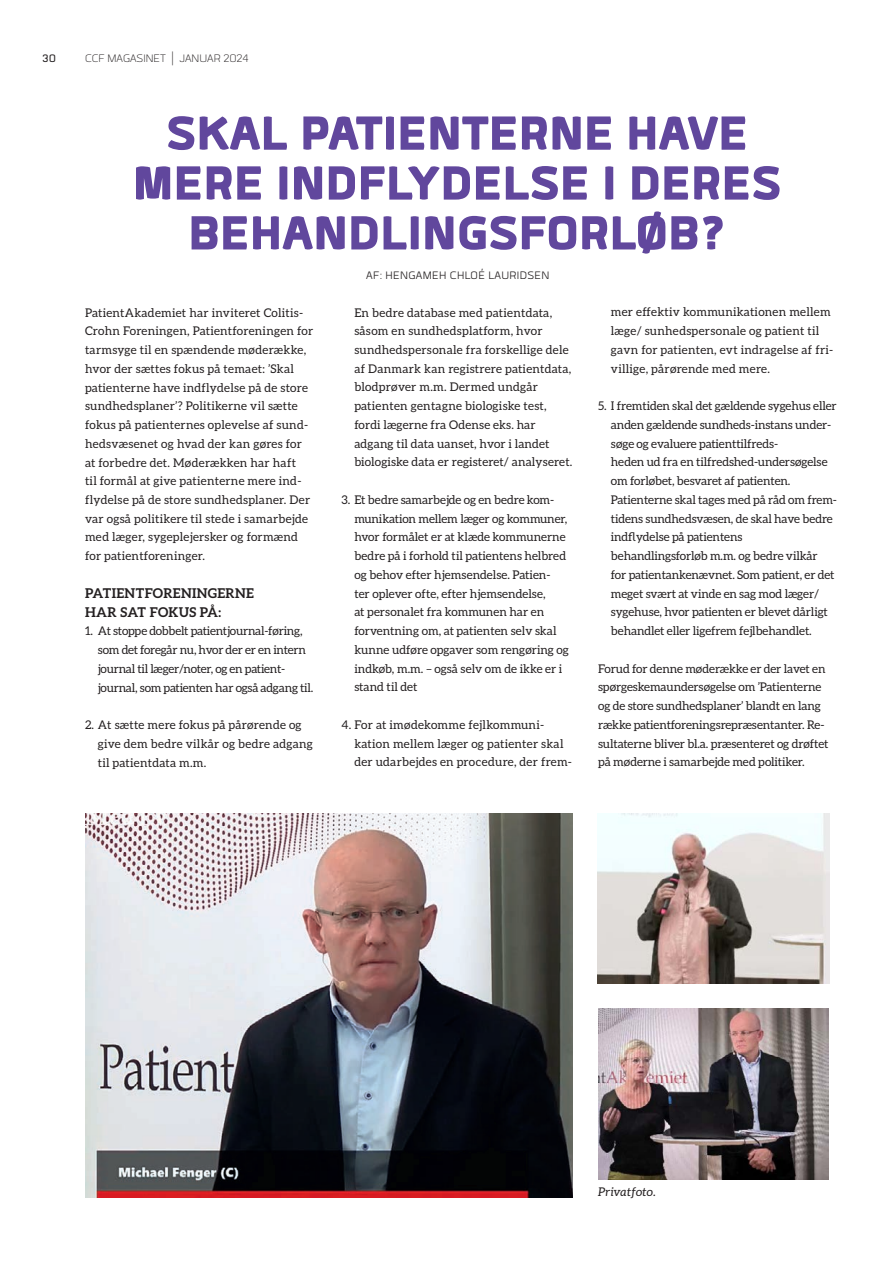
<style>
.page{position:relative;width:893px;height:1263px;background:#fff}
.page>*{position:absolute;margin:0;border:0;box-sizing:border-box;transform-origin:0 0}
.t1{font:900 66.45px/49.8px "Quan";color:#61479d;text-align:center}
.t2{font:300 15px "Quan";letter-spacing:.02em;color:#231f20}
.t3{font:300 15px "Quan";color:#231f20}
.t4{font:15px "Quan";color:#231f20}
.t5{font:700 13.5px/18.8px "Aleo";letter-spacing:.025em;color:#231f20}
.t6{font:12px/18.8px "Aleo";letter-spacing:.02em;color:#231f20}
.t7{font:12px/18.8px "Aleo";color:#231f20}
.t8{font:12px/18.8px "Aleo";letter-spacing:-.02em;color:#231f20}
.t9{font:italic 12px "Aleo";letter-spacing:.02em;color:#231f20}
.s1{font-size:22.5px}
</style>
<div class="page">
<hr style="left:892px;top:0;width:1px;height:1263px;background:#d9c1dd">
<img style="left:85px;top:814px;width:488px;height:384px">
<img style="left:598px;top:1008px;width:231px;height:171px">
<img style="left:597px;top:814px;width:232px;height:170px">
<p class="t4" style="left:43px;top:52px;width:15px">30</p>
<p class="t3" style="left:85px;top:52px;width:165px">CCF MAGASINET <span class="s1">|</span> JANUAR 2024</p>
<h1 class="t1" style="left:133px;top:108px;width:650px">SKAL PATIENTERNE HAVE<br>MERE INDFLYDELSE I DERES<br>BEHANDLINGSFORLØB?</h1>
<p class="t6" style="left:85px;top:303px;width:230px">PatientAkademiet har inviteret Colitis-Crohn Foreningen, Patientforeningen for tarmsyge til en spændende møderække, hvor der sættes fokus på temaet: ’Skal patienterne have indflydelse på de store sundhedsplaner’? Politikerne vil sætte fokus på patienternes oplevelse af sund&shy;hedsvæsenet og hvad der kan gøres for at forbedre det. Møderækken har haft<br>til formål at give patienterne mere ind&shy;flydelse på de store sundhedsplaner. Der var også politikere til stede i samarbejde med læger, sygeplejersker og formænd for patientforeninger.</p>
<p class="t5" style="left:85px;top:583px;width:171px">PATIENTFORENINGERNE<br>HAR SAT FOKUS PÅ:</p>
<p class="t8" style="left:98px;top:621px;width:217px;text-indent:-13px">1. At stoppe dobbelt patientjournal-føring, som det foregår nu, hvor der er en intern journal til læger/noter, og en patient&shy;journal, som patienten har også adgang til.</p>
<p class="t6" style="left:98px;top:715px;width:217px;text-indent:-13px">2. At sætte mere fokus på pårørende og give dem bedre vilkår og bedre adgang til patientdata m.m.</p>
<p class="t2" style="left:366px;top:268px;width:185px">AF: HENGAMEH CHLOÉ LAURIDSEN</p>
<p class="t6" style="left:354px;top:303px;width:219px">En bedre database med patientdata, såsom en sundhedsplatform, hvor sundhedspersonale fra forskellige dele af Danmark kan registrere patientdata, blodprøver m.m. Dermed undgår patienten gentagne biologiske test, fordi lægerne fra Odense eks. har adgang til data uanset, hvor i landet biologiske data er registeret/ analyseret.</p>
<p class="t7" style="left:354px;top:490px;width:216px;text-indent:-13px">3. Et bedre samarbejde og en bedre kom&shy;munikation mellem læger og kommuner, hvor formålet er at klæde kommunerne bedre på i forhold til patientens helbred og behov efter hjemsendelse. Patien-<br>ter oplever ofte, efter hjemsendelse,<br>at personalet fra kommunen har en forventning om, at patienten selv skal kunne udføre opgaver som rengøring og indkøb, m.m. – også selv om de ikke er i stand til det</p>
<p class="t6" style="left:354px;top:715px;width:219px;text-indent:-13px">4. For at imødekomme fejlkommuni&shy;kation mellem læger og patienter skal der udarbejdes en procedure, der frem-</p>
<p class="t6" style="left:611px;top:303px;width:224px">mer effektiv kommunikationen mellem læge/ sunhedspersonale og patient til gavn for patienten, evt indragelse af fri&shy;villige, pårørende med mere.</p>
<p class="t7" style="left:611px;top:396px;width:228px;text-indent:-13px">5. I fremtiden skal det gældende sygehus eller anden gældende sundheds-instans under&shy;søge og evaluere patienttilfreds-<br>heden ud fra en tilfredshed-undersøgelse om forløbet, besvaret af patienten.<br>Patienterne skal tages med på råd om frem&shy;tidens sundhedsvæsen, de skal have bedre indflydelse på patientens behandlingsforløb m.m. og bedre vilkår<br>for patientankenævnet. Som patient, er det meget svært at vinde en sag mod læger/ sygehuse, hvor patienten er blevet dårligt behandlet eller ligefrem fejlbehandlet.</p>
<p class="t7" style="left:598px;top:659px;width:232px">Forud for denne møderække er der lavet en spørgeskemaundersøgelse om ’Patienterne og de store sundhedsplaner’ blandt en lang række patientforeningsrepræsentanter. Re&shy;sultaterne bliver bl.a. præsenteret og drøftet på møderne i samarbejde med politiker.</p>
<p class="t9" style="left:598px;top:1185px;width:59px">Privatfoto.</p>
</div>
